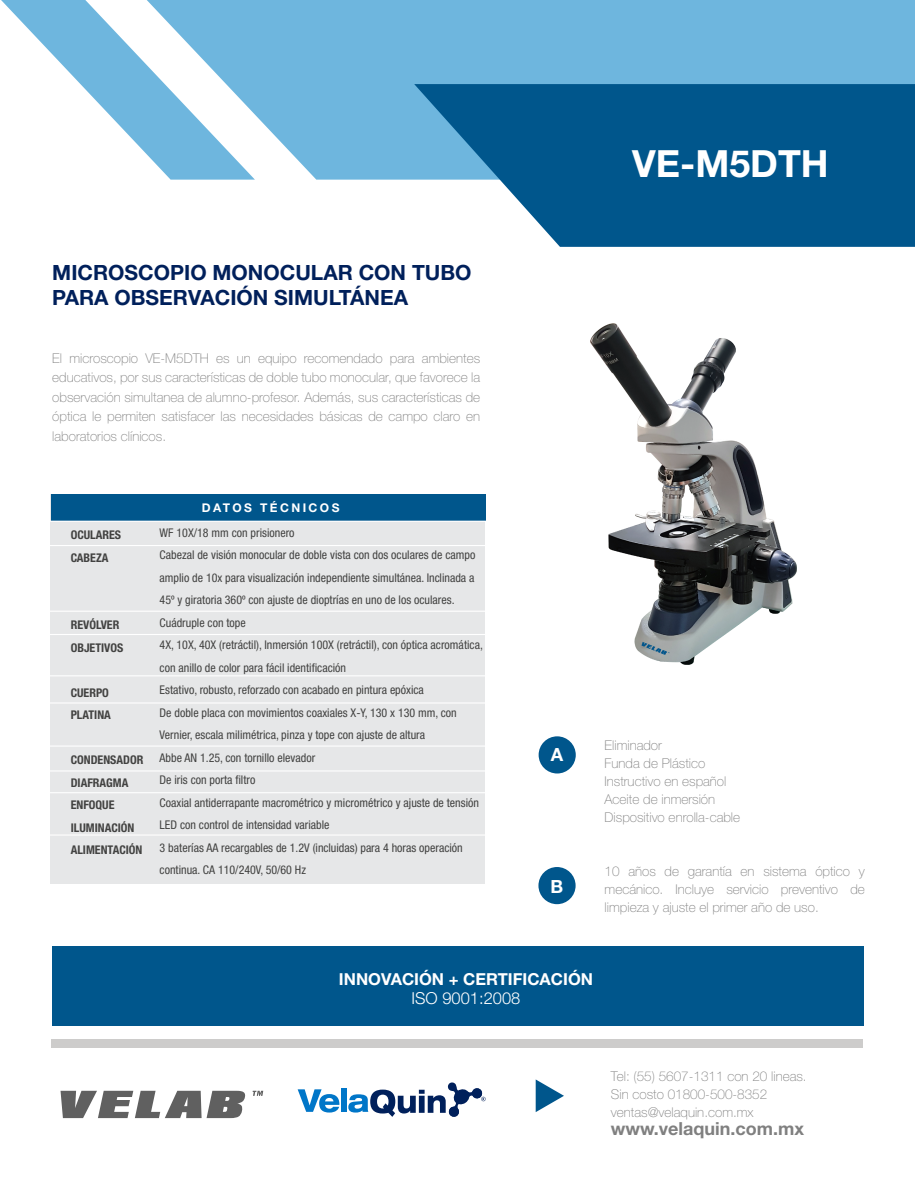
<style>
.page{position:relative;width:915px;height:1191px;background:#fff}
.page>*{position:absolute;margin:0;border:0;box-sizing:border-box;transform-origin:0 0}
.t1{font:700 37.5px "Helvetica Neue LT Std";color:#fff}
.t2{font:700 21px/25.2px "Helvetica Neue LT Std";color:#00205b}
.t3{font:700 18.15px "Helvetica Neue LT Std";color:#fff}
.t4{font:700 18px "Helvetica Neue LT Std";color:#808080}
.t5{font:700 16.5px "Helvetica Neue LT Std";color:#fff}
.t6{font:300 16.5px "Helvetica Neue";color:#fff}
.t7{font:100 13.5px/18px "Helvetica Neue";color:#808080;text-align:justify}
.t8{font:condensed 12px/22.5px "Helvetica Neue LT Std";color:#424241}
.t9{font:700 condensed 12px/22.5px "Helvetica Neue LT Std";color:#424241}
.t10{font:700 12px "Helvetica Neue LT Std";letter-spacing:.2em;color:#fff}
</style>
<div class="page">
<img style="left:591px;top:323px;width:206px;height:341px">
<div style="left:255px;top:0;width:660px;height:180px;background:#6eb6de"></div>
<svg style="left:1px;top:0;width:254px;height:180px"></svg>
<div style="left:52px;top:1039px;width:811px;height:8px;background:#cdcccb"></div>
<div style="left:52px;top:946px;width:812px;height:80px;background:#00568c"></div>
<svg style="left:298px;top:1089px;width:41px;height:23px"></svg>
<div style="left:341px;top:1088px;width:6px;height:23px;background:#0076c8"></div>
<svg style="left:348px;top:1082px;width:138px;height:35px"></svg>
<svg style="left:414px;top:84px;width:501px;height:163px;background:#1e6b9b"></svg>
<div style="left:539px;top:736px;width:37px;height:37px;background:#00568c;border-radius:50%"></div>
<div style="left:538px;top:867px;width:38px;height:37px;background:#00568c;border-radius:50%"></div>
<svg style="left:536px;top:1079px;width:28px;height:33px"></svg>
<div style="left:50px;top:494px;width:435px;height:389px;background:#e6e7e8"></div>
<div style="left:51px;top:495px;width:435px;height:26px;background:#00568c"></div>
<hr style="left:49px;top:545px;width:438px;height:1px;background:#fff">
<hr style="left:49px;top:610px;width:438px;height:2px;background:#fff">
<hr style="left:49px;top:634px;width:438px;height:1px;background:#fff">
<hr style="left:49px;top:702px;width:438px;height:1px;background:#fff">
<hr style="left:49px;top:745px;width:438px;height:1px;background:#fff">
<hr style="left:49px;top:675px;width:438px;height:1px;background:#fff">
<hr style="left:49px;top:770px;width:438px;height:1px;background:#fff">
<hr style="left:49px;top:792px;width:438px;height:1px;background:#fff">
<hr style="left:49px;top:834px;width:438px;height:1px;background:#fff">
<hr style="left:49px;top:520px;width:438px;height:2px;background:#fff">
<svg style="left:61px;top:1090px;width:184px;height:28px"></svg>
<svg style="left:253px;top:1090px;width:10px;height:5px"></svg>
<h1 class="t1" style="left:632px;top:140px;width:198px">VE-M5DTH</h1>
<h2 class="t2" style="left:52px;top:259px;width:421px">MICROSCOPIO MONOCULAR CON TUBO<br>PARA OBSERVACIÓN SIMULTÁNEA</h2>
<p class="t7" style="left:52px;top:348px;width:429px;line-height:19.5px">El microscopio VE-M5DTH es un equipo recomendado para ambientes educativos, por sus características de doble tubo monocular, que favorece la observación simultanea de alumno-profesor. Además, sus características de óptica le permiten satisfacer las necesidades básicas de campo claro en laboratorios clínicos.</p>
<p class="t9" style="left:71px;top:523px;width:52px">OCULARES<br>CABEZA</p>
<p class="t9" style="left:71px;top:613px;width:54px">REVÓLVER<br>OBJETIVOS</p>
<p class="t9" style="left:71px;top:681px;width:42px">CUERPO<br>PLATINA</p>
<p class="t9" style="left:71px;top:748px;width:74px">CONDENSADOR<br>DIAFRAGMA<br>ENFOQUE<br>ILUMINACIÓN<br>ALIMENTACIÓN</p>
<p class="t10" style="left:202px;top:500px;width:139px">DATOS TÉCNICOS</p>
<p class="t8" style="left:160px;top:521px;width:325px">WF 10X/18 mm con prisionero<br>Cabezal de visión monocular de doble vista con dos oculares de campo amplio de 10x para visualización independiente simultánea. Inclinada a 45º y giratoria 360º con ajuste de dioptrías en uno de los oculares.<br>Cuádruple con tope<br>4X, 10X, 40X (retráctil), Inmersión 100X (retráctil), con óptica acromática, con anillo de color para fácil identificación<br>Estativo, robusto, reforzado con acabado en pintura epóxica<br>De doble placa con movimientos coaxiales X-Y, 130 x 130 mm, con Vernier, escala milimétrica, pinza y tope con ajuste de altura<br>Abbe AN 1.25, con tornillo elevador<br>De iris con porta filtro<br>Coaxial antiderrapante macrométrico y micrométrico y ajuste de tensión LED con control de intensidad variable<br>3 baterías AA recargables de 1.2V (incluidas) para 4 horas operación continua. CA 110/240V, 50/60 Hz</p>
<h3 class="t3" style="left:551px;top:743px;width:14px">A</h3>
<h3 class="t3" style="left:551px;top:875px;width:14px">B</h3>
<p class="t7" style="left:605px;top:736px;width:137px;text-align:left">Eliminador<br>Funda de Plástico<br>Instructivo en español<br>Aceite de inmersión<br>Dispositivo enrolla-cable</p>
<p class="t7" style="left:605px;top:862px;width:262px">10 años de garantía en sistema óptico y mecánico. Incluye servicio preventivo de limpieza y ajuste el primer año de uso.</p>
<h3 class="t5" style="left:339px;top:968px;width:256px">INNOVACIÓN + CERTIFICACIÓN</h3>
<h3 class="t6" style="left:412px;top:985px;width:110px">ISO 9001:2008</h3>
<p class="t7" style="left:611px;top:1067px;width:197px;text-align:left">Tel: (55) 5607-1311 con 20 lineas.<br>Sin costo 01800-500-8352 ventas@velaquin.com.mx</p>
<h3 class="t4" style="left:611px;top:1117px;width:195px">www.velaquin.com.mx</h3>
</div>
